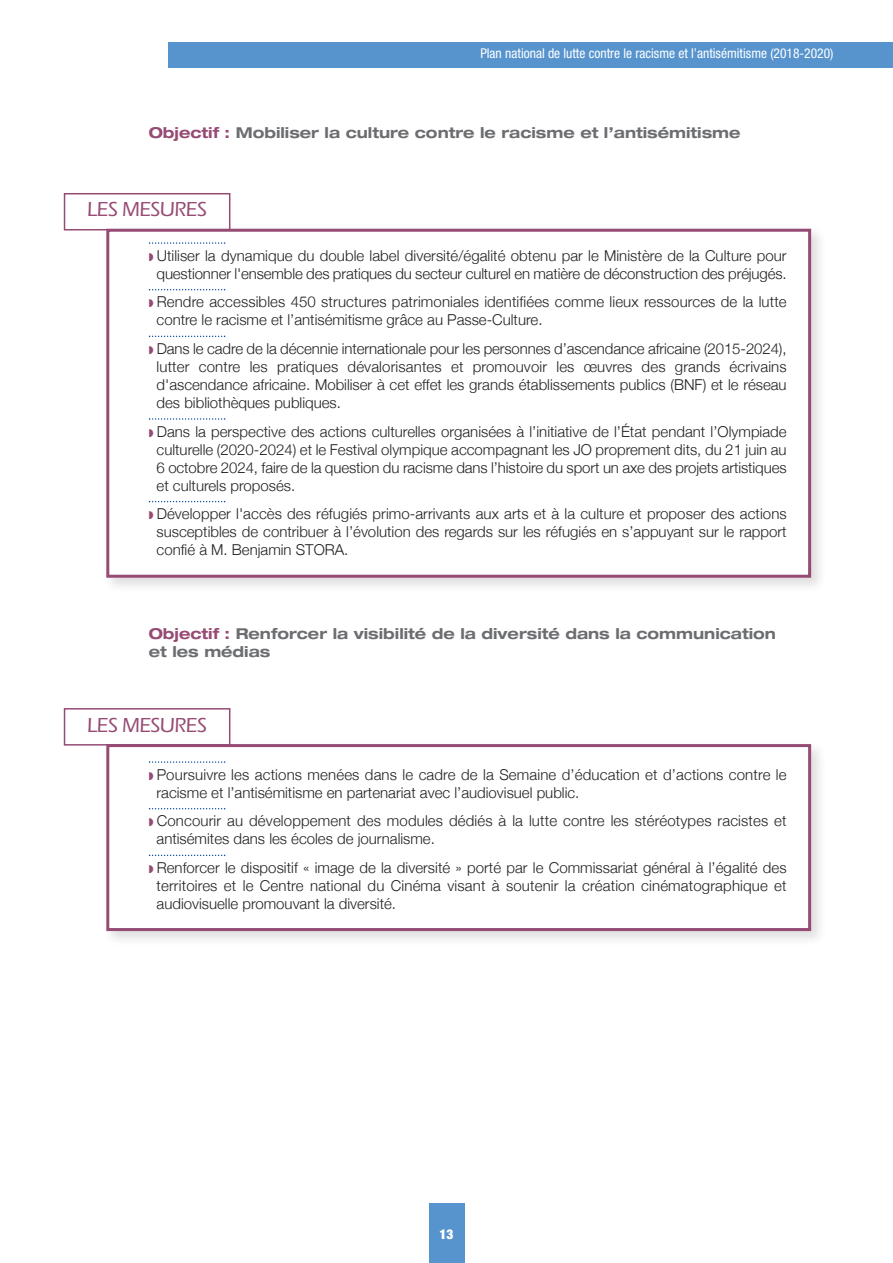
<style>
.page{position:relative;width:893px;height:1263px;background:#fff}
.page>*{position:absolute;margin:0;border:0;box-sizing:border-box;transform-origin:0 0}
.t1{font:500 21px "Eras ITC";letter-spacing:-.03em;color:#964b74}
.t2{font:300 15px/18px "Helvetica Neue";color:#231f20}
.t3{font:700 expanded 15px/18px "Helvetica Neue LT Pro";color:#6c6d70}
.t4{font:condensed 13.5px "Helvetica Neue LT Pro";color:#fff}
.t5{font:900 condensed 13.5px "Helvetica Neue";color:#fff}
.s1{color:#964b74}
</style>
<div class="page">
<img style="left:100px;top:222px;width:720px;height:365px">
<div style="left:109px;top:232px;width:699px;height:343px;background:#fff"></div>
<div style="left:106px;top:229px;width:705px;height:349px;border:3px solid #964b74"></div>
<img style="left:100px;top:737px;width:720px;height:203px">
<div style="left:109px;top:747px;width:699px;height:181px;background:#fff"></div>
<div style="left:106px;top:744px;width:705px;height:187px;border:3px solid #964b74"></div>
<div style="left:64px;top:193px;width:166px;height:37px;border:2px solid #964b74"></div>
<div style="left:64px;top:708px;width:166px;height:37px;border:2px solid #964b74"></div>
<svg style="left:149px;top:242px;width:76px;height:2px"></svg>
<svg style="left:149px;top:289px;width:76px;height:1px"></svg>
<svg style="left:149px;top:336px;width:76px;height:1px"></svg>
<svg style="left:149px;top:418px;width:76px;height:2px"></svg>
<svg style="left:149px;top:501px;width:76px;height:1px"></svg>
<svg style="left:149px;top:761px;width:76px;height:2px"></svg>
<svg style="left:149px;top:808px;width:76px;height:1px"></svg>
<svg style="left:149px;top:855px;width:76px;height:1px"></svg>
<div style="left:429px;top:1204px;width:35px;height:59px;background:#5794ce"></div>
<div style="left:169px;top:43px;width:724px;height:25px;background:#5794ce"></div>
<p class="t4" style="left:480px;top:49px;width:355px">Plan national de lutte contre le racisme et l’antisémitisme (2018-2020)</p>
<p class="t3" style="left:149px;top:125px;width:593px"><span class="s1">Objectif :</span> Mobiliser la culture contre le racisme et l’antisémitisme</p>
<h1 class="t1" style="left:87px;top:198px;width:121px">LES MESURES</h1>
<p class="t2" style="left:157px;top:246px;width:632px">Utiliser la dynamique du double label diversité/égalité obtenu par le Ministère de la Culture pour questionner l'ensemble des pratiques du secteur culturel en matière de déconstruction des préjugés.</p>
<p class="t2" style="left:157px;top:293px;width:632px">Rendre accessibles 450 structures patrimoniales identifiées comme lieux ressources de la lutte contre le racisme et l’antisémitisme grâce au Passe-Culture.</p>
<p class="t2" style="left:157px;top:339px;width:632px;text-align:justify">Dans le cadre de la décennie internationale pour les personnes d’ascendance africaine (2015-2024), lutter contre les pratiques dévalorisantes et promouvoir les œuvres des grands écrivains d'ascendance africaine. Mobiliser à cet effet les grands établissements publics (BNF) et le réseau des bibliothèques publiques.</p>
<p class="t2" style="left:157px;top:422px;width:632px;text-align:justify">Dans la perspective des actions culturelles organisées à l’initiative de l’État pendant l’Olympiade culturelle (2020-2024) et le Festival olympique accompagnant les JO proprement dits, du 21 juin au 6 octobre 2024, faire de la question du racisme dans l’histoire du sport un axe des projets artistiques et culturels proposés.</p>
<p class="t2" style="left:157px;top:505px;width:632px;text-align:justify">Développer l'accès des réfugiés primo-arrivants aux arts et à la culture et proposer des actions susceptibles de contribuer à l’évolution des regards sur les réfugiés en s’appuyant sur le rapport confié à M. Benjamin STORA.</p>
<p class="t3" style="left:149px;top:626px;width:629px"><span class="s1">Objectif :</span> Renforcer la visibilité de la diversité dans la communication et les médias</p>
<h1 class="t1" style="left:87px;top:713px;width:121px">LES MESURES</h1>
<p class="t2" style="left:157px;top:765px;width:632px">Poursuivre les actions menées dans le cadre de la Semaine d’éducation et d’actions contre le racisme et l’antisémitisme en partenariat avec l’audiovisuel public.</p>
<p class="t2" style="left:157px;top:812px;width:632px">Concourir au développement des modules dédiés à la lutte contre les stéréotypes racistes et antisémites dans les écoles de journalisme.</p>
<p class="t2" style="left:157px;top:858px;width:632px;text-align:justify">Renforcer le dispositif « image de la diversité » porté par le Commissariat général à l’égalité des territoires et le Centre national du Cinéma visant à soutenir la création cinématographique et audiovisuelle promouvant la diversité.</p>
<p class="t5" style="left:439px;top:1222px;width:16px">13</p>
</div>
